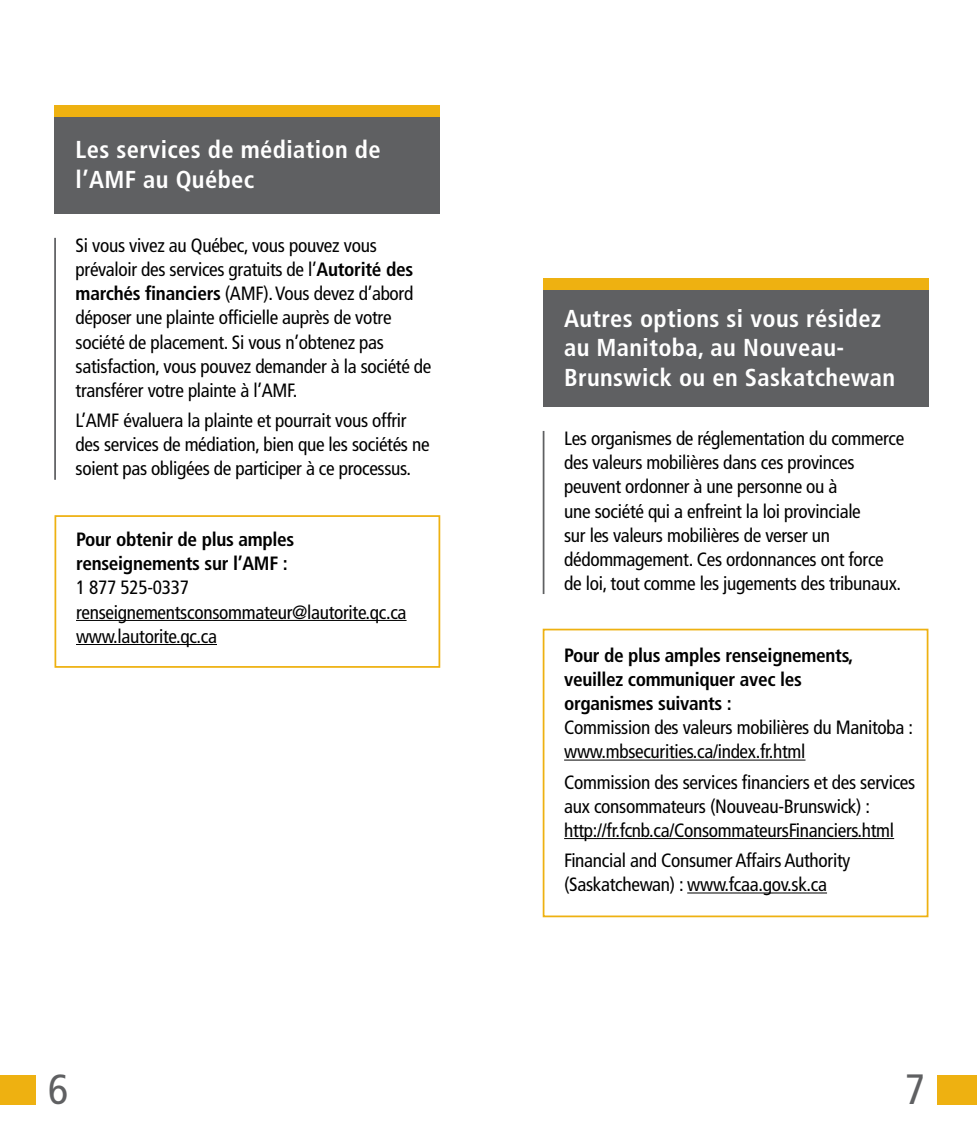
<style>
.page{position:relative;width:977px;height:1134px;background:#fff}
.page>*{position:absolute;margin:0;border:0;box-sizing:border-box;transform-origin:0 0}
.t1{font:condensed 42.35px "Frutiger";color:#5f6062}
.t2{font:condensed 42px "Frutiger";color:#5f6062}
.t3{font:700 condensed 24.5px/29.8px "Frutiger";letter-spacing:.015em;color:#fff}
.t4{font:condensed 19.25px/24.2px "Frutiger";letter-spacing:-.015em;color:#000}
.t5{font:700 condensed 19.25px/24.2px "Frutiger";letter-spacing:-.015em;color:#000}
.s1{font-weight:700}
</style>
<div class="page">
<div style="left:937px;top:1075px;width:39px;height:29px;background:#eeb111"></div>
<div style="left:0;top:1075px;width:35px;height:29px;background:#eeb111"></div>
<div style="left:54px;top:515px;width:386px;height:153px;background:#fff;border:2px solid #eeb111"></div>
<div style="left:54px;top:113px;width:386px;height:101px;background:#5f6062"></div>
<div style="left:54px;top:106px;width:386px;height:11px;background:#eeb111"></div>
<hr style="left:54px;top:238px;width:2px;height:242px;background:#5f6062">
<hr style="left:76px;top:620px;width:330px;height:1px;background:#000">
<hr style="left:76px;top:644px;width:141px;height:1px;background:#000">
<div style="left:542px;top:629px;width:386px;height:288px;background:#fff;border:2px solid #eeb111"></div>
<div style="left:542px;top:289px;width:386px;height:118px;background:#5f6062"></div>
<div style="left:542px;top:278px;width:386px;height:11px;background:#eeb111"></div>
<hr style="left:542px;top:431px;width:2px;height:163px;background:#5f6062">
<hr style="left:564px;top:760px;width:241px;height:1px;background:#000">
<hr style="left:564px;top:838px;width:330px;height:1px;background:#000">
<hr style="left:687px;top:893px;width:140px;height:1px;background:#000">
<p class="t3" style="left:76px;top:135px;width:306px">Les services de médiation de l’AMF au Québec</p>
<p class="t4" style="left:76px;top:234px;width:357px">Si vous vivez au Québec, vous pouvez vous prévaloir des services gratuits de l’<span class="s1">Autorité des marchés financiers</span> (AMF). Vous devez d’abord déposer une plainte officielle auprès de votre société de placement. Si vous n’obtenez pas satisfaction, vous pouvez demander à la société de transférer votre plainte à l’AMF.</p>
<p class="t4" style="left:76px;top:408px;width:355px">L’AMF évaluera la plainte et pourrait vous offrir des services de médiation, bien que les sociétés ne soient pas obligées de participer à ce processus.</p>
<p class="t5" style="left:76px;top:528px;width:220px">Pour obtenir de plus amples renseignements sur l’AMF :</p>
<p class="t4" style="left:76px;top:576px;width:332px">1 877 525-0337 renseignementsconsommateur@lautorite.qc.ca www.lautorite.qc.ca</p>
<p class="t3" style="left:564px;top:303px;width:332px">Autres options si vous résidez au Manitoba, au Nouveau-<br>Brunswick ou en Saskatchewan</p>
<p class="t4" style="left:564px;top:427px;width:341px">Les organismes de réglementation du commerce des valeurs mobilières dans ces provinces peuvent ordonner à une personne ou à<br>une société qui a enfreint la loi provinciale<br>sur les valeurs mobilières de verser un dédommagement. Ces ordonnances ont force de loi, tout comme les jugements des tribunaux.</p>
<p class="t5" style="left:564px;top:643px;width:291px">Pour de plus amples renseignements, veuillez communiquer avec les organismes suivants :</p>
<p class="t4" style="left:564px;top:715px;width:350px">Commission des valeurs mobilières du Manitoba : www.mbsecurities.ca/index.fr.html</p>
<p class="t4" style="left:564px;top:770px;width:352px">Commission des services financiers et des services aux consommateurs (Nouveau-Brunswick) : http://fr.fcnb.ca/ConsommateursFinanciers.html</p>
<p class="t4" style="left:564px;top:848px;width:288px">Financial and Consumer Affairs Authority (Saskatchewan) : www.fcaa.gov.sk.ca</p>
<h2 class="t2" style="left:48px;top:1065px;width:22px">6</h2>
<h1 class="t1" style="left:904px;top:1065px;width:22px">7</h1>
</div>
